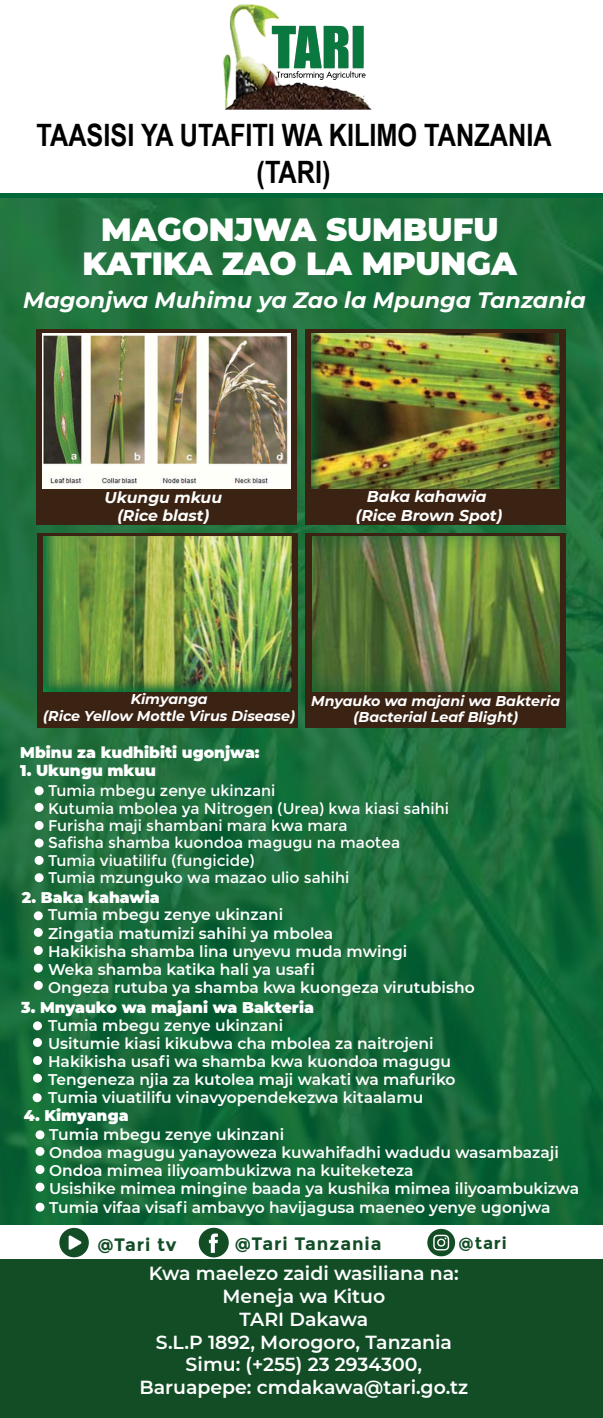
<style>
.page{position:relative;width:603px;height:1418px;background:#fff}
.page>*{position:absolute;margin:0;border:0;box-sizing:border-box;transform-origin:0 0}
.t1{font:900 32.05px/34.5px "Montserrat";color:#fff;text-align:center}
.t2{font:700 30.82px/37px "Arial Narrow";color:#000;text-align:center}
.t3{font:italic 700 22.3px "Montserrat";color:#fff}
.t4{font:600 18.88px/22.8px "Montserrat";color:#fff;text-align:center}
.t5{font:700 17.95px "Montserrat";letter-spacing:.05em;color:#124d26}
.t6{font:700 16.82px "Montserrat";color:#124d26}
.t7{font:italic 700 15.57px/18.4px "Montserrat";color:#fff;text-align:center}
.t8{font:600 15.47px/18.2px "Montserrat";color:#fff}
.t9{font:15.47px/17.4px "Montserrat";color:#fff}
.t10{font:900 15.47px "Montserrat";color:#fff}
.t11{font:italic 700 14.2px/16.7px "Montserrat";color:#fff;text-align:center}
</style>
<div class="page">
<img style="left:0;top:199px;width:603px;height:1026px">
<img style="left:222px;top:4px;width:150px;height:106px">
<div style="left:0;top:1258px;width:602px;height:160px;background:#124d26"></div>
<div style="left:59px;top:1228px;width:30px;height:29px;background:#124d26;border-radius:50%"></div>
<svg style="left:69px;top:1235px;width:13px;height:15px"></svg>
<svg style="left:199px;top:1228px;width:30px;height:29px"></svg>
<svg style="left:427px;top:1229px;width:28px;height:27px"></svg>
<svg style="left:36px;top:329px;width:260px;height:162px;background:#574235"></svg>
<div style="left:36px;top:491px;width:260px;height:33px;background:#3b2314"></div>
<div style="left:305px;top:329px;width:260px;height:163px;background:#3b2314"></div>
<div style="left:305px;top:491px;width:260px;height:33px;background:#3b2314"></div>
<img style="left:311px;top:333px;width:248px;height:155px">
<div style="left:37px;top:532px;width:260px;height:163px;background:#3b2314"></div>
<img style="left:43px;top:536px;width:248px;height:155px">
<div style="left:37px;top:694px;width:260px;height:34px;background:#3b2314"></div>
<div style="left:306px;top:532px;width:260px;height:163px;background:#3b2314"></div>
<div style="left:306px;top:694px;width:260px;height:34px;background:#3b2314"></div>
<img style="left:43px;top:333px;width:247px;height:155px">
<img style="left:312px;top:537px;width:248px;height:155px">
<div style="left:35px;top:786px;width:9px;height:9px;background:#fff;border-radius:50%"></div>
<div style="left:35px;top:803px;width:9px;height:9px;background:#fff;border-radius:50%"></div>
<div style="left:35px;top:821px;width:9px;height:9px;background:#fff;border-radius:50%"></div>
<div style="left:35px;top:838px;width:9px;height:9px;background:#fff;border-radius:50%"></div>
<div style="left:35px;top:856px;width:9px;height:9px;background:#fff;border-radius:50%"></div>
<div style="left:35px;top:873px;width:9px;height:9px;background:#fff;border-radius:50%"></div>
<div style="left:34px;top:911px;width:9px;height:9px;background:#fff;border-radius:50%"></div>
<div style="left:34px;top:928px;width:9px;height:9px;background:#fff;border-radius:50%"></div>
<div style="left:34px;top:946px;width:9px;height:9px;background:#fff;border-radius:50%"></div>
<div style="left:34px;top:963px;width:9px;height:9px;background:#fff;border-radius:50%"></div>
<div style="left:34px;top:981px;width:9px;height:9px;background:#fff;border-radius:50%"></div>
<div style="left:33px;top:1021px;width:9px;height:9px;background:#fff;border-radius:50%"></div>
<div style="left:33px;top:1038px;width:9px;height:9px;background:#fff;border-radius:50%"></div>
<div style="left:33px;top:1056px;width:9px;height:9px;background:#fff;border-radius:50%"></div>
<div style="left:33px;top:1074px;width:9px;height:8px;background:#fff;border-radius:50%"></div>
<div style="left:33px;top:1093px;width:9px;height:9px;background:#fff;border-radius:50%"></div>
<div style="left:36px;top:1130px;width:8px;height:9px;background:#fff;border-radius:50%"></div>
<div style="left:36px;top:1147px;width:8px;height:9px;background:#fff;border-radius:50%"></div>
<div style="left:36px;top:1165px;width:8px;height:9px;background:#fff;border-radius:50%"></div>
<div style="left:36px;top:1182px;width:8px;height:9px;background:#fff;border-radius:50%"></div>
<div style="left:36px;top:1203px;width:8px;height:9px;background:#fff;border-radius:50%"></div>
<h2 class="t2" style="left:37px;top:115px;width:516px">TAASISI YA UTAFITI WA KILIMO TANZANIA (TARI)</h2>
<h1 class="t1" style="left:83px;top:210px;width:436px">MAGONJWA SUMBUFU<br>KATIKA ZAO LA MPUNGA</h1>
<h3 class="t3" style="left:23px;top:284px;width:564px">Magonjwa Muhimu ya Zao la Mpunga Tanzania</h3>
<p class="t7" style="left:105px;top:487px;width:119px">Ukungu mkuu (Rice blast)</p>
<p class="t7" style="left:356px;top:487px;width:148px">Baka kahawia (Rice Brown Spot)</p>
<p class="t11" style="left:43px;top:690px;width:253px">Kimyanga<br>(Rice Yellow Mottle Virus Disease)</p>
<p class="t11" style="left:311px;top:691px;width:250px">Mnyauko wa majani wa Bakteria (Bacterial Leaf Blight)</p>
<p class="t10" style="left:20px;top:741px;width:241px">Mbinu za kudhibiti ugonjwa:</p>
<p class="t10" style="left:20px;top:759px;width:137px">1. Ukungu mkuu</p>
<p class="t9" style="left:48px;top:782px;width:402px">Tumia mbegu zenye ukinzani<br>Kutumia mbolea ya Nitrogen (Urea) kwa kiasi sahihi Furisha maji shambani mara kwa mara<br>Safisha shamba kuondoa magugu na maotea Tumia viuatilifu (fungicide)<br>Tumia mzunguko wa mazao ulio sahihi</p>
<p class="t10" style="left:22px;top:886px;width:139px">2. Baka kahawia</p>
<p class="t8" style="left:48px;top:905px;width:428px">Tumia mbegu zenye ukinzani<br>Zingatia matumizi sahihi ya mbolea<br>Hakikisha shamba lina unyevu muda mwingi<br>Weka shamba katika hali ya usafi<br>Ongeza rutuba ya shamba kwa kuongeza virutubisho</p>
<p class="t8" style="left:48px;top:1015px;width:409px">Tumia mbegu zenye ukinzani<br>Usitumie kiasi kikubwa cha mbolea za naitrojeni Hakikisha usafi wa shamba kwa kuondoa magugu Tengeneza njia za kutolea maji wakati wa mafuriko Tumia viuatilifu vinavyopendekezwa kitaalamu</p>
<p class="t8" style="left:49px;top:1124px;width:532px">Tumia mbegu zenye ukinzani<br>Ondoa magugu yanayoweza kuwahifadhi wadudu wasambazaji Ondoa mimea iliyoambukizwa na kuiteketeza<br>Usishike mimea mingine baada ya kushika mimea iliyoambukizwa Tumia vifaa visafi ambavyo havijagusa maeneo yenye ugonjwa</p>
<p class="t10" style="left:21px;top:996px;width:294px">3. Mnyauko wa majani wa Bakteria</p>
<p class="t10" style="left:24px;top:1104px;width:106px">4. Kimyanga</p>
<p class="t5" style="left:98px;top:1234px;width:81px">@Tari tv</p>
<p class="t5" style="left:235px;top:1233px;width:148px">@Tari Tanzania</p>
<p class="t6" style="left:458px;top:1233px;width:50px">@tari</p>
<p class="t4" style="left:139px;top:1261px;width:330px">Kwa maelezo zaidi wasiliana na:<br>Meneja wa Kituo<br>TARI Dakawa<br>S.L.P 1892, Morogoro, Tanzania<br>Simu: (+255) 23 2934300,<br>Baruapepe: cmdakawa@tari.go.tz</p>
</div>
